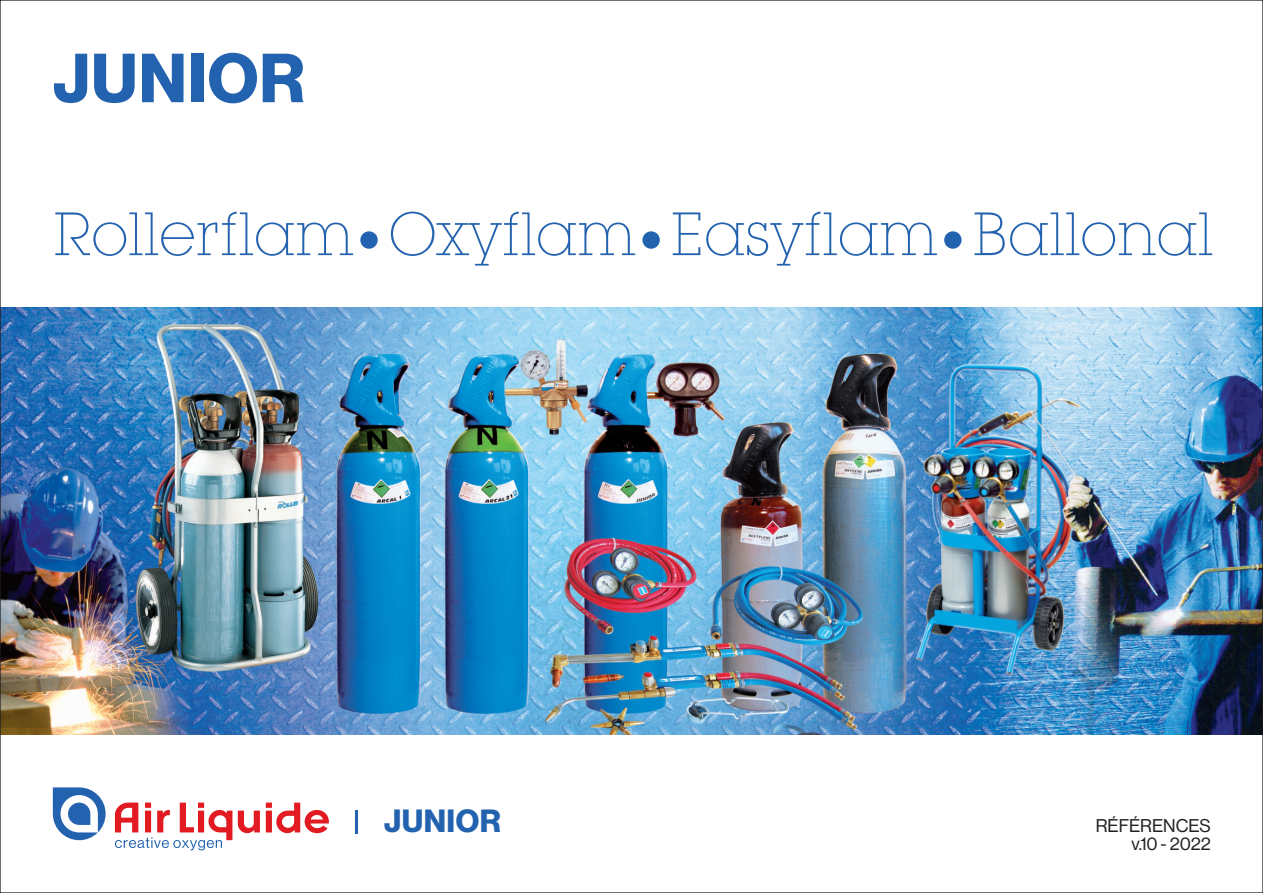
<style>
.page{position:relative;width:1263px;height:893px;background:#fff}
.page>*{position:absolute;margin:0;border:0;box-sizing:border-box;transform-origin:0 0}
.t1{font:67.8px "N Haas Grotesk DS Pro 75 Bd";letter-spacing:.015em;color:#2362af}
.t2{font:300 60px "Lubalin Graph IT Cby BT Xtra";letter-spacing:-.01em;color:#2362af}
.t3{font:31.5px "N Haas Grotesk DS Pro 75 Bd";letter-spacing:.015em;color:#2362af}
.t4{font:18px/18.6px "N Haas Grotesk DS Pro 55 Rg";color:#231f20;text-align:right}
</style>
<div class="page">
<img style="left:2px;top:308px;width:1259px;height:427px">
<svg style="left:53px;top:787px;width:53px;height:53px"></svg>
<svg style="left:115px;top:803px;width:214px;height:47px"></svg>
<hr style="left:356px;top:810px;width:2px;height:23px;background:#2362af">
<p class="t1" style="left:53px;top:50px;width:253px">JUNIOR</p>
<p class="t2" style="left:53px;top:210px;width:1162px">Rollerflam•Oxyflam•Easyflam•Ballonal</p>
<p class="t3" style="left:384px;top:808px;width:118px">JUNIOR</p>
<p class="t4" style="left:1096px;top:817px;width:117px">RÉFÉRENCES v.10 - 2022</p>
</div>
